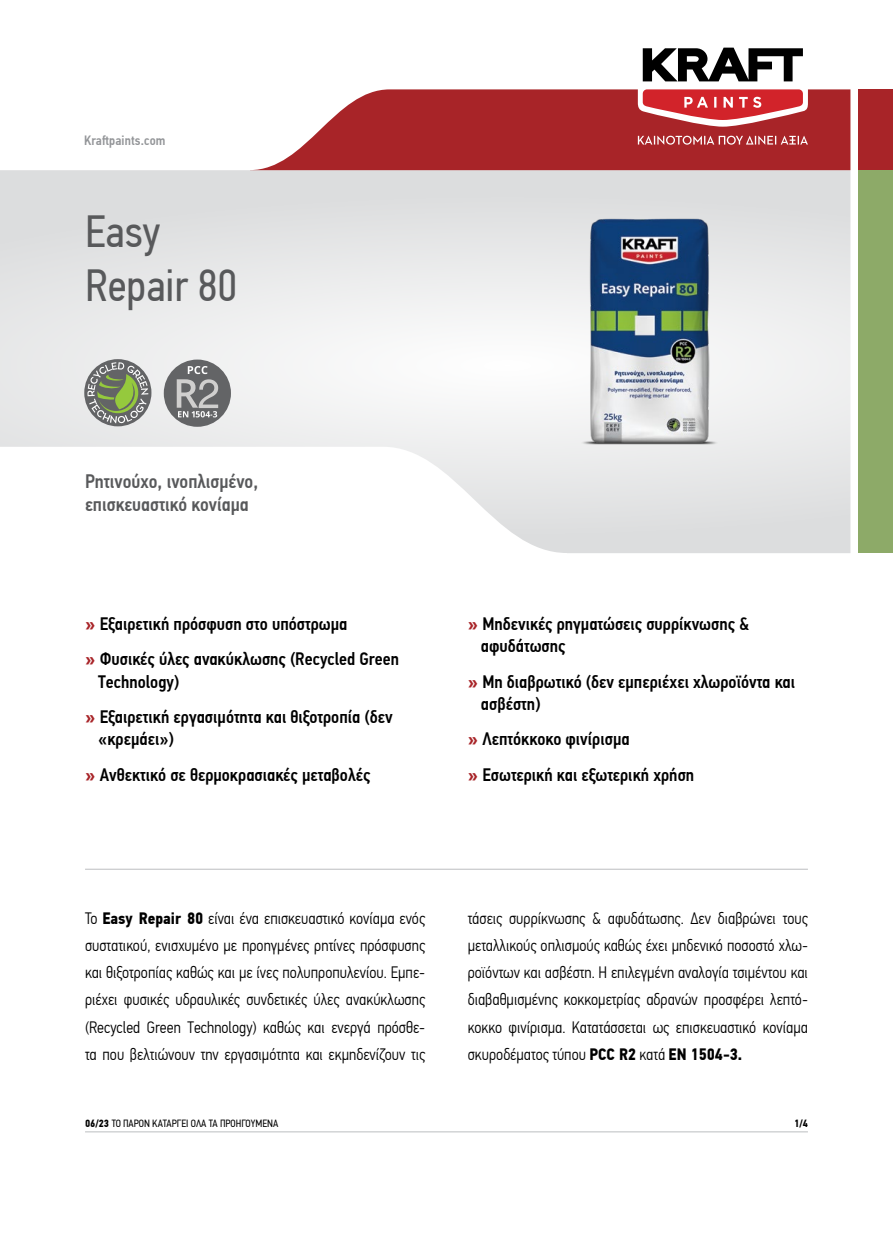
<style>
.page{position:relative;width:893px;height:1234px;background:#fff}
.page>*{position:absolute;margin:0;border:0;box-sizing:border-box;transform-origin:0 0}
.t1{font:45px/54px "PF Din Text Cond Pro";color:#58595b}
.t2{font:500 19.5px/23.4px "PF Din Text Cond Pro";color:#58595b}
.t3{font:500 18px/22.5px "PF Din Text Cond Pro";color:#000}
.t4{font:300 16.5px/27px "PF Din Text Cond Pro";color:#000;text-align:justify}
.t5{font:500 13.5px "PF Din Text Cond Pro";letter-spacing:.01em;color:#939598}
.t6{font:10.5px "PF Din Text Cond Pro";color:#000}
.t7{font:700 10.5px "PF Din Text Cond Pro";color:#000}
.s1{font-weight:700;color:#a82428}
.s2{font-weight:700}
</style>
<div class="page">
<svg style="left:0;top:170px;width:850px;height:383px;fill:#dcddde"></svg>
<svg style="left:0;top:193px;width:859px;height:344px;fill:#ececed"></svg>
<svg style="left:254px;top:89px;width:596px;height:81px;fill:#a82428"></svg>
<div style="left:859px;top:89px;width:34px;height:81px;background:#a82428"></div>
<svg style="left:638px;top:47px;width:170px;height:80px"></svg>
<svg style="left:638px;top:136px;width:170px;height:9px"></svg>
<hr style="left:85px;top:1131px;width:723px;height:1px;background:#bcbec0">
<img style="left:561px;top:204px;width:178px;height:256px">
<div style="left:859px;top:170px;width:34px;height:383px;background:#8daa68"></div>
<hr style="left:85px;top:868px;width:723px;height:1px;background:#bcbec0">
<div style="left:84px;top:359px;width:67px;height:67px;background:#636466;border-radius:50%"></div>
<svg style="left:87px;top:362px;width:61px;height:61px"></svg>
<div style="left:164px;top:359px;width:67px;height:67px;background:#636466;border-radius:50%"></div>
<svg style="left:177px;top:366px;width:41px;height:51px"></svg>
<p class="t5" style="left:84px;top:132px;width:83px">Kraftpaints.com</p>
<p class="t1" style="left:85px;top:204px;width:154px">Easy<br>Repair 80</p>
<p class="t2" style="left:85px;top:469px;width:175px">Ρητινούχο, ινοπλισμένο, επισκευαστικό κονίαμα</p>
<p class="t3" style="left:85px;top:612px;width:264px"><span class="s1">»</span> Εξαιρετική πρόσφυση στο υπόστρωμα</p>
<p class="t3" style="left:98px;top:647px;width:302px;text-indent:-13px"><span class="s1">»</span> Φυσικές ύλες ανακύκλωσης (Recycled Green<br>Technology)</p>
<p class="t3" style="left:98px;top:705px;width:296px;text-indent:-13px"><span class="s1">»</span> Εξαιρετική εργασιμότητα και θιξοτροπία (δεν «κρεμάει»)</p>
<p class="t3" style="left:85px;top:763px;width:287px"><span class="s1">»</span> Ανθεκτικό σε θερμοκρασιακές μεταβολές</p>
<p class="t3" style="left:481px;top:612px;width:270px;text-indent:-13px"><span class="s1">»</span> Μηδενικές ρηγματώσεις συρρίκνωσης &amp; αφυδάτωσης</p>
<p class="t3" style="left:481px;top:670px;width:316px;text-indent:-13px"><span class="s1">»</span> Μη διαβρωτικό (δεν εμπεριέχει χλωροϊόντα και ασβέστη)</p>
<p class="t3" style="left:468px;top:728px;width:163px"><span class="s1">»</span> Λεπτόκκοκο φινίρισμα</p>
<p class="t3" style="left:468px;top:763px;width:228px"><span class="s1">»</span> Εσωτερική και εξωτερική χρήση</p>
<p class="t4" style="left:85px;top:905px;width:342px">Το <span class="s2">Easy Repair 80</span> είναι ένα επισκευαστικό κονίαμα ενός συστατικού, ενισχυμένο με προηγμένες ρητίνες πρόσφυσης και θιξοτροπίας καθώς και με ίνες πολυπροπυλενίου. Εμπε&shy;ριέχει φυσικές υδραυλικές συνδετικές ύλες ανακύκλωσης (Recycled Green Technology) καθώς και ενεργά πρόσθε&shy;τα που βελτιώνουν την εργασιμότητα και εκμηδενίζουν τις</p>
<p class="t4" style="left:468px;top:905px;width:342px">τάσεις συρρίκνωσης &amp; αφυδάτωσης. Δεν διαβρώνει τους μεταλλικούς οπλισμούς καθώς έχει μηδενικό ποσοστό χλω&shy;ροϊόντων και ασβέστη. Η επιλεγμένη αναλογία τσιμέντου και διαβαθμισμένης κοκκομετρίας αδρανών προσφέρει λεπτό&shy;κοκκο φινίρισμα. Κατατάσσεται ως επισκευαστικό κονίαμα σκυροδέματος τύπου <span class="s2">PCC R2</span> κατά <span class="s2">ΕΝ 1504-3.</span></p>
<p class="t6" style="left:85px;top:1117px;width:195px"><span class="s2">06/23</span> ΤΟ ΠΑΡΟΝ ΚΑΤΑΡΓΕΙ ΟΛΑ ΤΑ ΠΡΟΗΓΟΥΜΕΝΑ</p>
<p class="t7" style="left:794px;top:1117px;width:15px">1/4</p>
</div>
